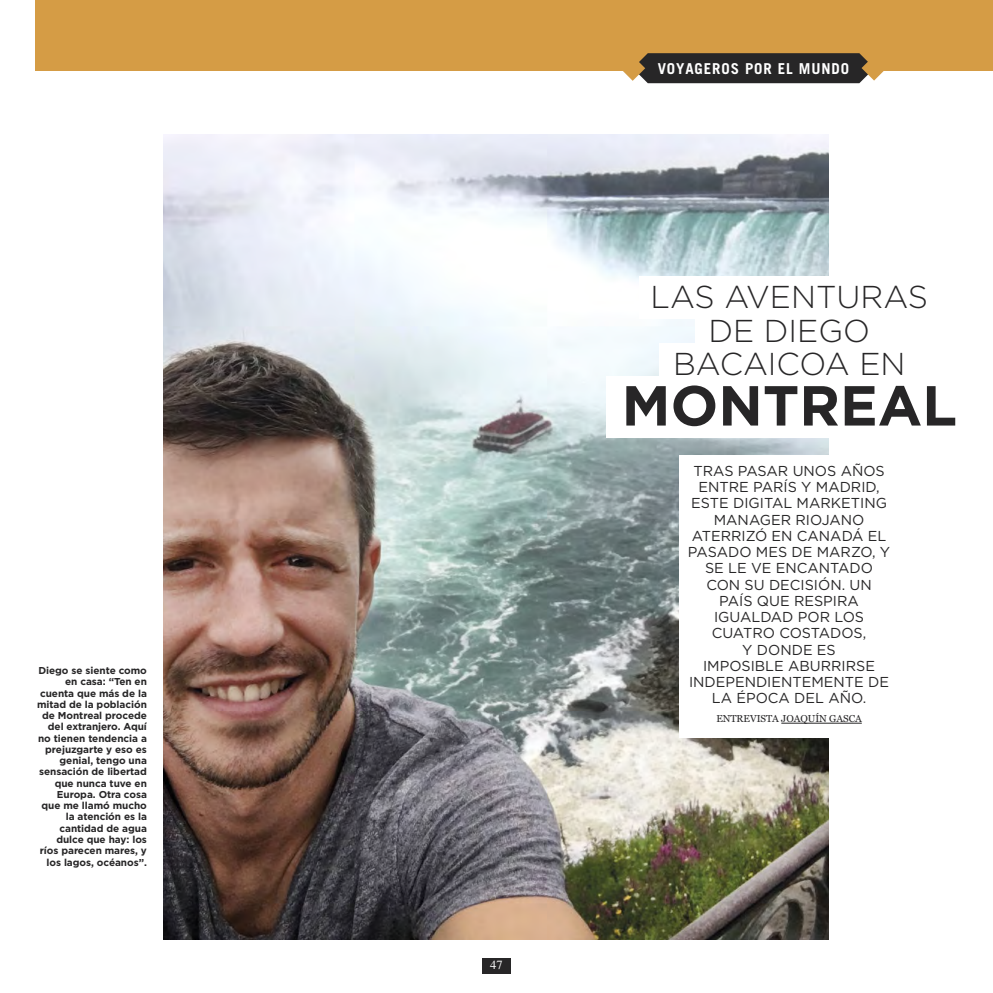
<style>
.page{position:relative;width:993px;height:993px;background:#fff}
.page>*{position:absolute;margin:0;border:0;box-sizing:border-box;transform-origin:0 0}
.t1{font:700 56.25px "Gotham";color:#272627}
.t2{font:300 31.62px/33.8px "Gotham";color:#272627;text-align:center}
.t3{font:700 15px "Trade";letter-spacing:.06em;color:#fff}
.t4{font:14.38px/16.2px "Gotham";color:#272627;text-align:center}
.t5{font:12.5px "Times";color:#fff}
.t6{font:700 10px/11.2px "Gotham";letter-spacing:-.005em;color:#272627;text-align:right}
.t7{font:10px "Georgia";letter-spacing:-.005em;color:#272627}
</style>
<div class="page">
<img style="left:163px;top:135px;width:665px;height:804px">
<div style="left:35px;top:0;width:957px;height:71px;background:#d59c45"></div>
<div style="left:678px;top:455px;width:220px;height:282px;background:#fff"></div>
<hr style="left:781px;top:722px;width:80px;height:1px;background:#272627">
<div style="left:482px;top:957px;width:28px;height:16px;background:#272627"></div>
<svg style="left:623px;top:53px;width:261px;height:30px;background:#433c32"></svg>
<div style="left:606px;top:376px;width:246px;height:62px;background:#fff"></div>
<div style="left:638px;top:276px;width:214px;height:43px;background:#fff"></div>
<div style="left:695px;top:308px;width:160px;height:43px;background:#fff"></div>
<div style="left:659px;top:343px;width:190px;height:43px;background:#fff"></div>
<p class="t6" style="left:37px;top:665px;width:111px">Diego se siente como en casa: “Ten en cuenta que más de la mitad de la población de Montreal procede del extranjero. Aquí no tienen tendencia a prejuzgarte y eso es genial, tengo una sensación de libertad que nunca tuve en<br>Europa. Otra cosa que me llamó mucho la atención es la cantidad de agua dulce que hay: los ríos parecen mares, y los lagos, océanos”.</p>
<p class="t5" style="left:490px;top:957px;width:14px">47</p>
<h3 class="t3" style="left:657px;top:60px;width:193px">VOYAGEROS POR EL MUNDO</h3>
<h2 class="t2" style="left:650px;top:282px;width:279px">LAS AVENTURAS<br>DE DIEGO<br>BACAICOA EN</h2>
<h1 class="t1" style="left:621px;top:386px;width:337px">MONTREAL</h1>
<p class="t4" style="left:687px;top:463px;width:204px">TRAS PASAR UNOS AÑOS<br>ENTRE PARÍS Y MADRID,<br>ESTE DIGITAL MARKETING<br>MANAGER RIOJANO<br>ATERRIZÓ EN CANADÁ EL<br>PASADO MES DE MARZO, Y<br>SE LE VE ENCANTADO<br>CON SU DECISIÓN. UN<br>PAÍS QUE RESPIRA<br>IGUALDAD POR LOS<br>CUATRO COSTADOS,<br>Y DONDE ES<br>IMPOSIBLE ABURRIRSE<br>INDEPENDIENTEMENTE DE<br>LA ÉPOCA DEL AÑO.</p>
<p class="t7" style="left:716px;top:712px;width:147px">ENTREVISTA JOAQUÍN GASCA</p>
</div>
